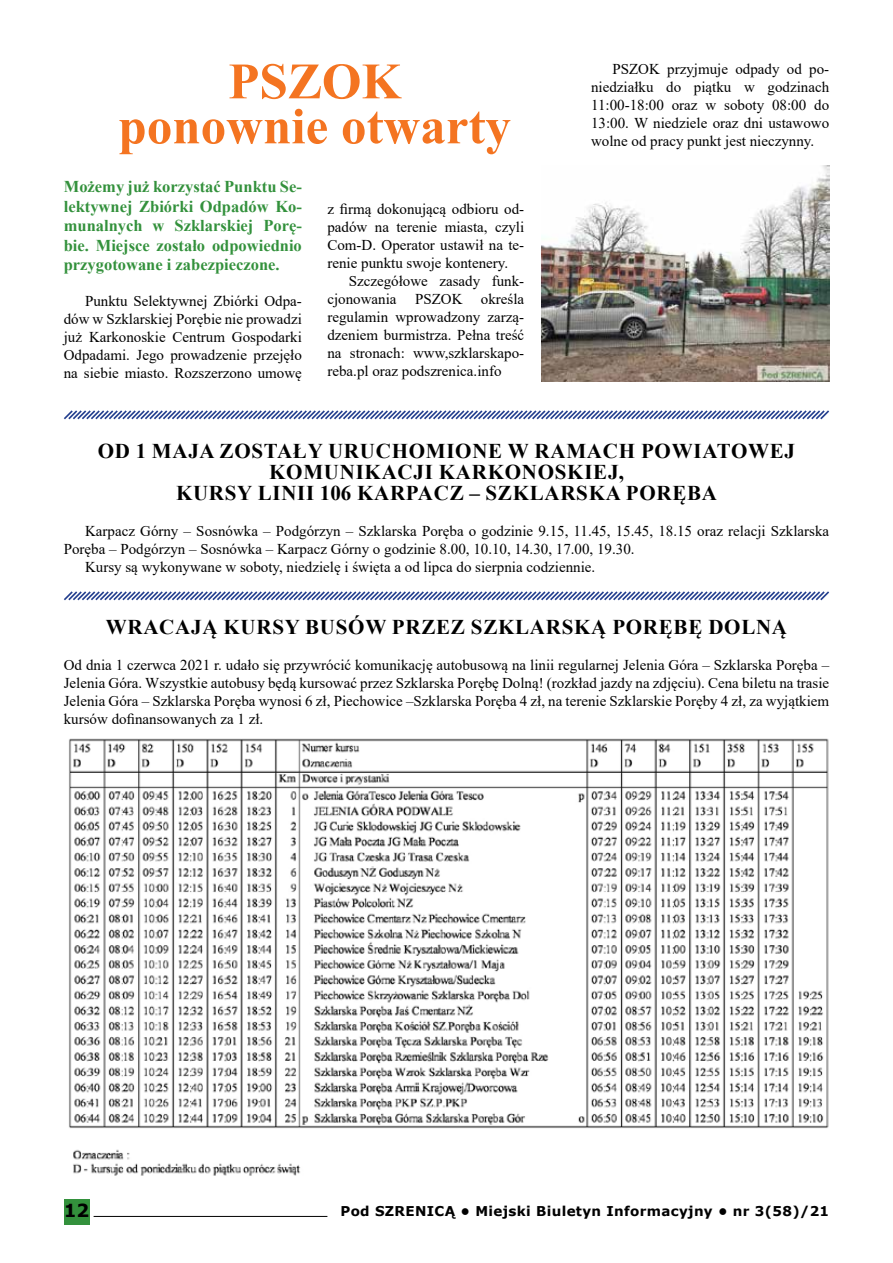
<style>
.page{position:relative;width:893px;height:1263px;background:#fff}
.page>*{position:absolute;margin:0;border:0;box-sizing:border-box;transform-origin:0 0}
.t1{font:700 51px/45px "Times New Roman";color:#f47421;text-align:center}
.t2{font:700 21px "Times New Roman";letter-spacing:.035em;color:#000}
.t3{font:700 18px "Verdana";color:#000}
.t4{font:700 16.5px/19.5px "Times New Roman";color:#33913c;text-align:justify}
.t5{font:15px/18px "Times New Roman";color:#000;text-align:justify}
.t6{font:700 13.5px "Verdana";letter-spacing:.025em;color:#000}
</style>
<div class="page">
<div style="left:64px;top:1199px;width:25px;height:26px;background:#33913c"></div>
<hr style="left:94px;top:1216px;width:233px;height:1px;background:#000">
<img style="left:69px;top:738px;width:760px;height:438px">
<svg style="left:64px;top:591px;width:765px;height:10px"></svg>
<svg style="left:63px;top:410px;width:766px;height:10px"></svg>
<img style="left:541px;top:165px;width:288px;height:216px">
<h1 class="t1" style="left:118px;top:57px;width:394px">PSZOK<br>PONOWNIE OTWARTY</h1>
<p class="t4" style="left:64px;top:176px;width:240px">MOŻEMY JUŻ KORZYSTAĆ PUNKTU SE-LEKTYWNEJ ZBIÓRKI ODPADÓW KO-MUNALNYCH W SZKLARSKIEJ PORĘ-BIE. MIEJSCE ZOSTAŁO ODPOWIEDNIO PRZYGOTOWANE I ZABEZPIECZONE.</p>
<p class="t5" style="left:64px;top:292px;width:240px;text-indent:21px">Punktu Selektywnej Zbiórki Odpa&shy;dów w Szklarskiej Porębie nie prowadzi już Karkonoskie Centrum Gospodarki Odpadami. Jego prowadzenie przejęło na siebie miasto. Rozszerzono umowę</p>
<p class="t5" style="left:327px;top:199px;width:198px">z firmą dokonującą odbioru od&shy;padów na terenie miasta, czyli Com-D. Operator ustawił na te&shy;renie punktu swoje kontenery.</p>
<p class="t5" style="left:327px;top:271px;width:198px;text-indent:21px">Szczegółowe zasady funk&shy;cjonowania PSZOK określa regulamin wprowadzony zarzą&shy;dzeniem burmistrza. Pełna treść na stronach: www,szklarskapo&shy;reba.pl oraz podszrenica.info</p>
<p class="t5" style="left:591px;top:60px;width:240px;text-indent:21px">PSZOK przyjmuje odpady od po&shy;niedziałku do piątku w godzinach 11:00-18:00 oraz w soboty 08:00 do 13:00. W niedziele oraz dni ustawowo wolne od pracy punkt jest nieczynny.</p>
<h2 class="t2" style="left:98px;top:436px;width:137px">OD 1 MAJA ZOST</h2>
<h2 class="t2" style="left:277px;top:436px;width:68px">AŁY URU</h2>
<h2 class="t2" style="left:376px;top:436px;width:35px">CHOM</h2>
<h2 class="t2" style="left:446px;top:436px;width:25px">IONE</h2>
<h2 class="t2" style="left:508px;top:436px;width:226px">W RAMACH POWIATOWEJ</h2>
<h2 class="t2" style="left:269px;top:457px;width:35px">KOMUN</h2>
<h2 class="t2" style="left:356px;top:457px;width:134px">IKACJI KARKONOSK</h2>
<h2 class="t2" style="left:584px;top:457px;width:41px">IEJ,</h2>
<h2 class="t2" style="left:176px;top:478px;width:16px">KURS</h2>
<h2 class="t2" style="left:237px;top:478px;width:277px">Y LINII 106 KARPACZ – SZKL</h2>
<h2 class="t2" style="left:544px;top:478px;width:32px">ARSK</h2>
<h2 class="t2" style="left:606px;top:478px;width:113px">A PORĘBA</h2>
<p class="t5" style="left:85px;top:521px;width:746px">Karpacz Górny – Sosnówka – Podgórzyn – Szklarska Poręba o godzinie 9.15, 11.45, 15.45, 18.15 oraz relacji Szklarska</p>
<p class="t5" style="left:64px;top:539px;width:572px">Poręba – Podgórzyn – Sosnówka – Karpacz Górny o godzinie 8.00, 10.10, 14.30, 17.00, 19.30.</p>
<p class="t5" style="left:85px;top:557px;width:512px">Kursy są wykonywane w soboty, niedzielę i święta a od lipca do sierpnia codziennie.</p>
<h2 class="t2" style="left:106px;top:612px;width:134px">WRACAJĄ KURS</h2>
<h2 class="t2" style="left:285px;top:612px;width:36px">Y BUS</h2>
<h2 class="t2" style="left:348px;top:612px;width:60px">ÓW PRZEZ</h2>
<h2 class="t2" style="left:471px;top:612px;width:29px">SZKL</h2>
<h2 class="t2" style="left:530px;top:612px;width:32px">ARSK</h2>
<h2 class="t2" style="left:591px;top:612px;width:150px">Ą PORĘBĘ DOLN</h2>
<h2 class="t2" style="left:772px;top:612px;width:17px">Ą</h2>
<p class="t5" style="left:64px;top:656px;width:767px">Od dnia 1 czerwca 2021 r. udało się przywrócić komunikację autobusową na linii regularnej Jelenia Góra – Szklarska Poręba – Jelenia Góra. Wszystkie autobusy będą kursować przez Szklarska Porębę Dolną! (rozkład jazdy na zdjęciu). Cena biletu na trasie Jelenia Góra – Szklarska Poręba wynosi 6 zł, Piechowice –Szklarska Poręba 4 zł, na terenie Szklarskie Poręby 4 zł, za wyjątkiem kursów dofinansowanych za 1 zł.</p>
<p class="t3" style="left:64px;top:1198px;width:27px">12</p>
<p class="t6" style="left:340px;top:1201px;width:490px">Pod SZRENICĄ • Miejski Biuletyn Informacyjny • nr 3(58)/21</p>
</div>
